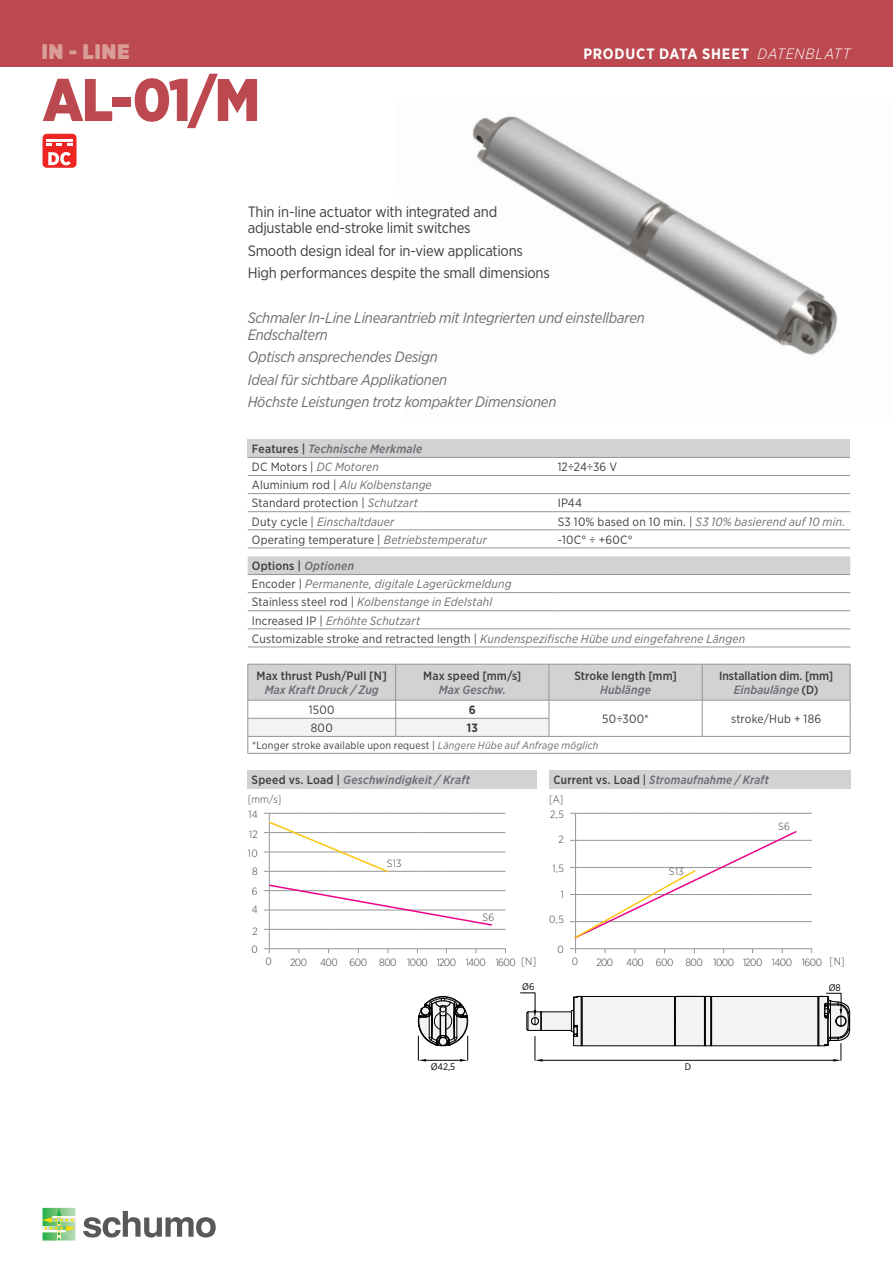
<style>
.page{position:relative;width:893px;height:1263px;background:#fff}
.page>*{position:absolute;margin:0;border:0;box-sizing:border-box;transform-origin:0 0}
.t1{font:900 60px "Gotham Narrow";color:#bc4850}
.t2{font:900 21px "Gotham Narrow";letter-spacing:.06em;color:#da9c96}
.Stile_di_paragrafo_1{font:italic 15px/16.5px "Gotham Narrow";letter-spacing:-.015em;color:#6c6d70}
.Stile_di_paragrafo_1-2{font:15px/16.5px "Gotham Narrow";letter-spacing:-.015em;color:#3e3e3f}
.t3{font:700 15px "Gotham Narrow";letter-spacing:.055em;color:#fff}
.t4{font:italic 12px "Gotham Narrow";letter-spacing:.015em;color:#6c6d70}
.t5{font:italic 500 12px "Gotham Narrow";letter-spacing:.01em;color:#6c6d70}
.t6{font:12px "Gotham Narrow";letter-spacing:.015em;color:#3e3e3f}
.t7{font:500 12px "Gotham Narrow";letter-spacing:.005em;color:#3e3e3f}
.t8{font:700 12px "Gotham Narrow";color:#3e3e3f}
.t9{font:300 10.5px "Gotham Narrow";letter-spacing:-.045em;color:#3e3e3f}
.t10{font:10.5px "Gotham Narrow";letter-spacing:.02em;color:#3e3e3f}
.t11{font:9.6px "Gotham Narrow";color:#000}
.s1{font-weight:300;font-style:italic}
.s2{font-style:normal;color:#3e3e3f}
.s3{font-style:italic;color:#6c6d70}
</style>
<div class="page">
<div style="left:0;top:0;width:893px;height:67px;background:#bc4850"></div>
<svg style="left:83px;top:1211px;width:133px;height:27px"></svg>
<hr style="left:51px;top:1219px;width:25px;height:2px;background:#e6f3e6">
<svg style="left:43px;top:1208px;width:32px;height:32px"></svg>
<img style="left:472px;top:116px;width:365px;height:239px">
<svg style="left:248px;top:664px;width:603px;height:89px"></svg>
<hr style="left:396px;top:736px;width:153px;height:1px;background:#939598">
<hr style="left:248px;top:753px;width:148px;height:1px;background:#939598">
<hr style="left:396px;top:753px;width:153px;height:1px;background:#939598">
<hr style="left:549px;top:753px;width:153px;height:1px;background:#939598">
<hr style="left:702px;top:753px;width:148px;height:1px;background:#939598">
<div style="left:248px;top:439px;width:602px;height:18px;background:#d1d2d4"></div>
<div style="left:248px;top:556px;width:602px;height:18px;background:#d1d2d4"></div>
<hr style="left:248px;top:457px;width:305px;height:1px;background:#939598">
<hr style="left:553px;top:457px;width:297px;height:1px;background:#939598">
<hr style="left:248px;top:475px;width:305px;height:1px;background:#939598">
<hr style="left:553px;top:475px;width:297px;height:1px;background:#939598">
<hr style="left:248px;top:493px;width:305px;height:1px;background:#939598">
<hr style="left:553px;top:493px;width:297px;height:1px;background:#939598">
<hr style="left:248px;top:511px;width:305px;height:1px;background:#939598">
<hr style="left:553px;top:511px;width:297px;height:1px;background:#939598">
<hr style="left:248px;top:647px;width:305px;height:1px;background:#939598">
<hr style="left:553px;top:647px;width:297px;height:1px;background:#939598">
<hr style="left:248px;top:592px;width:305px;height:1px;background:#939598">
<hr style="left:553px;top:592px;width:297px;height:1px;background:#939598">
<hr style="left:248px;top:610px;width:305px;height:1px;background:#939598">
<hr style="left:553px;top:610px;width:297px;height:1px;background:#939598">
<hr style="left:248px;top:629px;width:305px;height:1px;background:#939598">
<hr style="left:553px;top:629px;width:297px;height:1px;background:#939598">
<hr style="left:248px;top:529px;width:305px;height:1px;background:#939598">
<hr style="left:553px;top:529px;width:297px;height:1px;background:#939598">
<hr style="left:248px;top:548px;width:305px;height:1px;background:#939598">
<hr style="left:553px;top:548px;width:297px;height:1px;background:#939598">
<hr style="left:248px;top:574px;width:305px;height:1px;background:#939598">
<hr style="left:553px;top:574px;width:297px;height:1px;background:#939598">
<svg style="left:264px;top:813px;width:242px;height:140px"></svg>
<div style="left:247px;top:770px;width:290px;height:18px;background:#d1d2d4"></div>
<hr style="left:782px;top:813px;width:30px;height:1px;background:#939598">
<hr style="left:782px;top:840px;width:30px;height:1px;background:#939598">
<hr style="left:782px;top:867px;width:30px;height:1px;background:#939598">
<hr style="left:782px;top:894px;width:30px;height:1px;background:#939598">
<hr style="left:782px;top:921px;width:30px;height:1px;background:#939598">
<hr style="left:782px;top:948px;width:30px;height:1px;background:#939598">
<svg style="left:570px;top:813px;width:228px;height:140px"></svg>
<div style="left:549px;top:770px;width:301px;height:18px;background:#d1d2d4"></div>
<div style="left:43px;top:134px;width:34px;height:34px;background:#ee2623;border-radius:4px"></div>
<svg style="left:48px;top:152px;width:23px;height:13px"></svg>
<hr style="left:46px;top:139px;width:27px;height:2px;background:#fff">
<svg style="left:46px;top:143px;width:27px;height:2px"></svg>
<svg style="left:520px;top:992px;width:330px;height:69px"></svg>
<svg style="left:417px;top:996px;width:52px;height:65px"></svg>
<h2 class="t2" style="left:42px;top:38px;width:89px">IN - LINE</h2>
<p class="t3" style="left:583px;top:44px;width:269px">PRODUCT DATA SHEET <span class="s1">DATENBLATT</span></p>
<p class="t1" style="left:43px;top:60px;width:219px">AL-01/M</p>
<p class="Stile_di_paragrafo_1-2" style="left:248px;top:203px;width:251px">Thin in-line actuator with integrated and adjustable end-stroke limit switches</p>
<p class="Stile_di_paragrafo_1-2" style="left:248px;top:242px;width:277px">Smooth design ideal for in-view applications</p>
<p class="Stile_di_paragrafo_1-2" style="left:248px;top:264px;width:304px">High performances despite the small dimensions</p>
<p class="Stile_di_paragrafo_1" style="left:248px;top:309px;width:399px">Schmaler In-Line Linearantrieb mit Integrierten und einstellbaren<br>Endschaltern</p>
<p class="Stile_di_paragrafo_1" style="left:248px;top:348px;width:192px">Optisch ansprechendes Design</p>
<p class="Stile_di_paragrafo_1" style="left:248px;top:371px;width:201px">Ideal für sichtbare Applikationen</p>
<p class="Stile_di_paragrafo_1" style="left:248px;top:393px;width:310px">Höchste Leistungen trotz kompakter Dimensionen</p>
<p class="t5" style="left:252px;top:441px;width:172px"><span class="s2">Features |</span> Technische Merkmale</p>
<p class="t6" style="left:252px;top:460px;width:128px">DC Motors | <span class="s3">DC Motoren</span></p>
<p class="t6" style="left:558px;top:460px;width:61px">12÷24÷36 V</p>
<p class="t4" style="left:252px;top:478px;width:181px"><span class="s2">Aluminium rod |</span> Alu Kolbenstange</p>
<p class="t6" style="left:252px;top:496px;width:168px">Standard protection | <span class="s3">Schutzart</span></p>
<p class="t6" style="left:558px;top:496px;width:26px">IP44</p>
<p class="t4" style="left:252px;top:514px;width:144px"><span class="s2">Duty cycle |</span> Einschaltdauer</p>
<p class="t4" style="left:558px;top:514px;width:289px"><span class="s2">S3 10% based on 10 min. |</span> S3 10% basierend auf 10 min.</p>
<p class="t6" style="left:252px;top:532px;width:236px">Operating temperature | <span class="s3">Betriebstemperatur</span></p>
<p class="t6" style="left:558px;top:532px;width:76px">-10C° ÷ +60C°</p>
<p class="t7" style="left:252px;top:558px;width:104px">Options | <span class="s3">Optionen</span></p>
<p class="t4" style="left:252px;top:577px;width:261px"><span class="s2">Encoder |</span> Permanente, digitale Lagerückmeldung</p>
<p class="t4" style="left:252px;top:595px;width:242px"><span class="s2">Stainless steel rod |</span> Kolbenstange in Edelstahl</p>
<p class="t4" style="left:252px;top:613px;width:170px"><span class="s2">Increased IP |</span> Erhöhte Schutzart</p>
<p class="t4" style="left:252px;top:631px;width:495px"><span class="s2">Customizable stroke and retracted length |</span> Kundenspezifische Hübe und eingefahrene Längen</p>
<p class="t7" style="left:257px;top:668px;width:132px">Max thrust Push/Pull [N]</p>
<p class="t5" style="left:265px;top:682px;width:116px">Max Kraft Druck / Zug</p>
<p class="t7" style="left:423px;top:668px;width:100px">Max speed [mm/s]</p>
<p class="t5" style="left:439px;top:682px;width:69px">Max Geschw.</p>
<p class="t7" style="left:574px;top:668px;width:104px">Stroke length [mm]</p>
<p class="t5" style="left:600px;top:682px;width:52px">Hublänge</p>
<p class="t7" style="left:719px;top:668px;width:116px">Installation dim. [mm]</p>
<p class="t5" style="left:734px;top:682px;width:86px">Einbaulänge <span class="s2">(D)</span></p>
<p class="t6" style="left:309px;top:702px;width:27px">1500</p>
<p class="t8" style="left:469px;top:702px;width:9px">6</p>
<p class="t6" style="left:602px;top:711px;width:48px">50÷300*</p>
<p class="t6" style="left:731px;top:711px;width:92px">stroke/Hub + 186</p>
<p class="t6" style="left:311px;top:720px;width:23px">800</p>
<p class="t8" style="left:467px;top:720px;width:13px">13</p>
<p class="t10" style="left:252px;top:739px;width:348px">*Longer stroke available upon request | <span class="s3">Längere Hübe auf Anfrage möglich</span></p>
<p class="t5" style="left:252px;top:772px;width:220px"><span class="s2">Speed vs. Load |</span> Geschwindigkeit / Kraft</p>
<p class="t5" style="left:554px;top:772px;width:217px"><span class="s2">Current vs. Load |</span> Stromaufnahme / Kraft</p>
<p class="t9" style="left:248px;top:793px;width:35px">[mm/s]</p>
<p class="t9" style="left:549px;top:793px;width:15px">[A]</p>
<p class="t9" style="left:248px;top:808px;width:11px">14</p>
<p class="t9" style="left:248px;top:847px;width:11px">10</p>
<p class="t9" style="left:252px;top:884px;width:7px">6</p>
<p class="t9" style="left:252px;top:925px;width:7px">2</p>
<p class="t9" style="left:249px;top:828px;width:10px">12</p>
<p class="t9" style="left:252px;top:865px;width:7px">8</p>
<p class="t9" style="left:252px;top:903px;width:7px">4</p>
<p class="t9" style="left:387px;top:857px;width:16px">S13</p>
<p class="t9" style="left:482px;top:911px;width:13px">S6</p>
<p class="t9" style="left:550px;top:808px;width:15px">2,5</p>
<p class="t9" style="left:559px;top:833px;width:7px">2</p>
<p class="t9" style="left:552px;top:862px;width:13px">1,5</p>
<p class="t9" style="left:561px;top:888px;width:5px">1</p>
<p class="t9" style="left:549px;top:913px;width:16px">0,5</p>
<p class="t9" style="left:669px;top:865px;width:16px">S13</p>
<p class="t9" style="left:778px;top:819px;width:13px">S6</p>
<p class="t9" style="left:251px;top:943px;width:8px">0</p>
<p class="t9" style="left:558px;top:943px;width:8px">0</p>
<p class="t9" style="left:265px;top:955px;width:8px">0</p>
<p class="t9" style="left:521px;top:955px;width:17px">[N]</p>
<p class="t9" style="left:290px;top:956px;width:19px">200</p>
<p class="t9" style="left:320px;top:956px;width:19px">400</p>
<p class="t9" style="left:350px;top:956px;width:19px">600</p>
<p class="t9" style="left:379px;top:956px;width:19px">800</p>
<p class="t9" style="left:407px;top:956px;width:22px">1000</p>
<p class="t9" style="left:437px;top:956px;width:21px">1200</p>
<p class="t9" style="left:466px;top:956px;width:22px">1400</p>
<p class="t9" style="left:496px;top:956px;width:22px">1600</p>
<p class="t9" style="left:572px;top:955px;width:8px">0</p>
<p class="t9" style="left:596px;top:956px;width:19px">200</p>
<p class="t9" style="left:626px;top:956px;width:19px">400</p>
<p class="t9" style="left:656px;top:956px;width:19px">600</p>
<p class="t9" style="left:685px;top:956px;width:19px">800</p>
<p class="t9" style="left:713px;top:956px;width:22px">1000</p>
<p class="t9" style="left:743px;top:956px;width:21px">1200</p>
<p class="t9" style="left:772px;top:956px;width:22px">1400</p>
<p class="t9" style="left:802px;top:956px;width:22px">1600</p>
<p class="t9" style="left:830px;top:955px;width:17px">[N]</p>
<p class="t11" style="left:522px;top:981px;width:14px">Ø6</p>
<p class="t11" style="left:829px;top:982px;width:14px">Ø8</p>
<p class="t11" style="left:431px;top:1060px;width:26px">Ø42,5</p>
<p class="t11" style="left:685px;top:1060px;width:8px">D</p>
</div>
